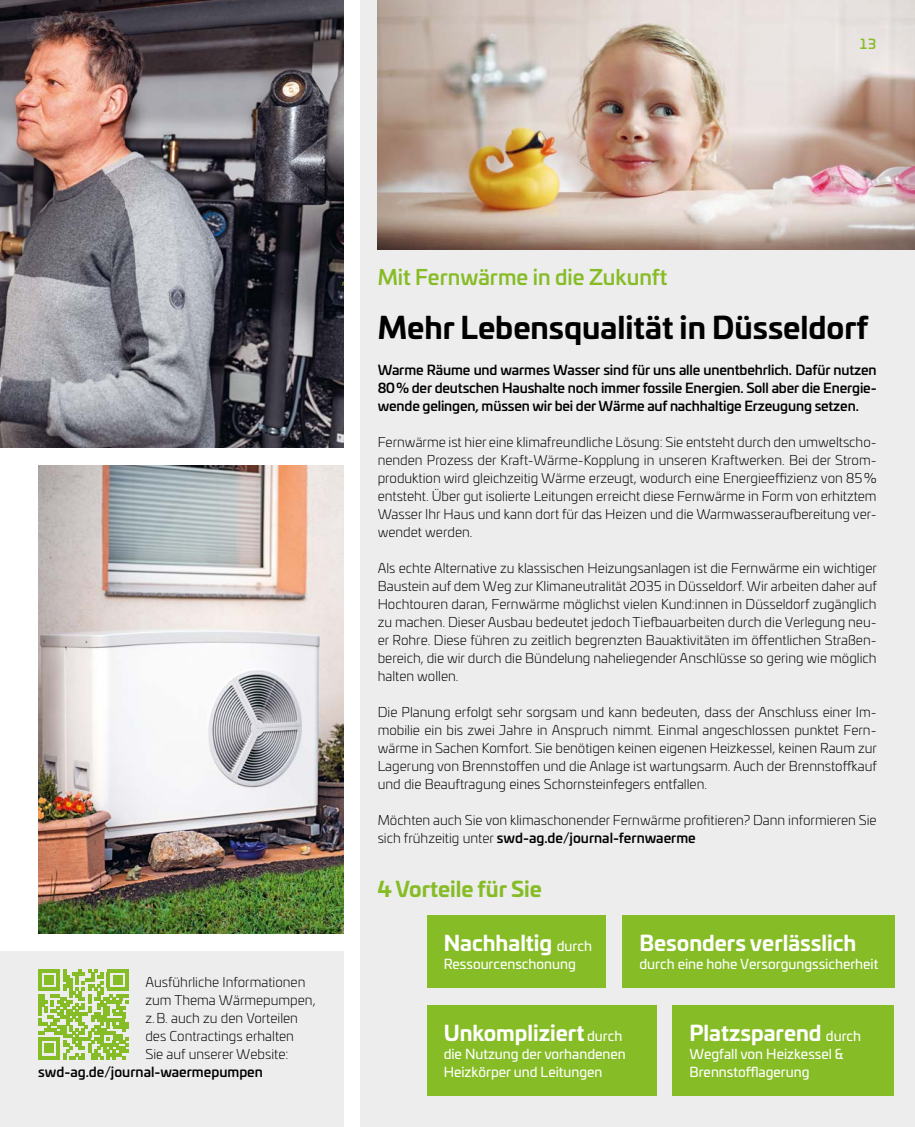
<style>
.page{position:relative;width:915px;height:1127px;background:#fff}
.page>*{position:absolute;margin:0;border:0;box-sizing:border-box;transform-origin:0 0}
.t1{font:700 30px "Univiafor SWD";color:#000}
.t2{font:700 21px "Univiafor SWD";color:#fff}
.t3{font:500 21px "Univiafor SWD";color:#86bc25}
.t4{font:700 21px "Univiafor SWD";color:#86bc25}
.t5{font:300 13.5px/18px "Univiafor SWD";color:#000;text-align:justify}
.t6{font:500 13.5px/18px "Univiafor SWD";letter-spacing:-.01em;color:#000;text-align:justify}
.t7{font:13.5px/18px "Univiafor SWD";color:#fff}
.t8{font:500 13.5px "Univiafor SWD";color:#86bc25}
.s1{font-weight:500}
.s2{font-weight:400;font-size:13.5px}
</style>
<div class="page">
<div style="left:0;top:951px;width:343px;height:176px;background:#ededed"></div>
<img style="left:0;top:0;width:343px;height:447px">
<div style="left:360px;top:0;width:554px;height:1127px;background:#ededed"></div>
<img style="left:377px;top:0;width:537px;height:249px">
<div style="left:426px;top:915px;width:179px;height:72px;background:#86bc25"></div>
<div style="left:672px;top:1005px;width:221px;height:90px;background:#86bc25"></div>
<div style="left:426px;top:1005px;width:230px;height:90px;background:#86bc25"></div>
<div style="left:622px;top:915px;width:272px;height:72px;background:#86bc25"></div>
<img style="left:38px;top:465px;width:305px;height:468px">
<svg style="left:38px;top:969px;width:90px;height:90px"></svg>
<hr style="left:38px;top:1056px;width:22px;height:3px;background:#86bc25">
<div style="left:44px;top:1044px;width:10px;height:9px;background:#86bc25"></div>
<p class="t8" style="left:858px;top:34px;width:19px">13</p>
<p class="t5" style="left:145px;top:972px;width:172px;text-align:left">Ausführliche Informationen zum Thema Wärmepumpen, z.B. auch zu den Vorteilen des Contractings erhalten<br>Sie auf unserer Website:</p>
<p class="t6" style="left:38px;top:1062px;width:226px">swd-ag.de/journal-waermepumpen</p>
<h2 class="t3" style="left:377px;top:261px;width:291px">Mit Fernwärme in die Zukunft</h2>
<h1 class="t1" style="left:377px;top:304px;width:492px">Mehr Lebensqualität in Düsseldorf</h1>
<p class="t6" style="left:377px;top:360px;width:500px">Warme Räume und warmes Wasser sind für uns alle unentbehrlich. Dafür nutzen 80% der deutschen Haushalte noch immer fossile Energien. Soll aber die Energie&shy;wende gelingen, müssen wir bei der Wärme auf nachhaltige Erzeugung setzen.</p>
<p class="t5" style="left:377px;top:432px;width:500px">Fernwärme ist hier eine klimafreundliche Lösung: Sie entsteht durch den umweltscho&shy;nenden Prozess der Kraft-Wärme-Kopplung in unseren Kraftwerken. Bei der Strom&shy;produktion wird gleichzeitig Wärme erzeugt, wodurch eine Energieeffizienz von 85% entsteht. Über gut isolierte Leitungen erreicht diese Fernwärme in Form von erhitztem Wasser Ihr Haus und kann dort für das Heizen und die Warmwasseraufbereitung ver&shy;wendet werden.</p>
<p class="t5" style="left:377px;top:558px;width:500px">Als echte Alternative zu klassischen Heizungsanlagen ist die Fernwärme ein wichtiger Baustein auf dem Weg zur Klimaneutralität 2035 in Düsseldorf. Wir arbeiten daher auf Hochtouren daran, Fernwärme möglichst vielen Kund:innen in Düsseldorf zugänglich zu machen. Dieser Ausbau bedeutet jedoch Tiefbauarbeiten durch die Verlegung neu&shy;er Rohre. Diese führen zu zeitlich begrenzten Bauaktivitäten im öffentlichen Straßen&shy;bereich, die wir durch die Bündelung naheliegender Anschlüsse so gering wie möglich halten wollen.</p>
<p class="t5" style="left:377px;top:702px;width:500px">Die Planung erfolgt sehr sorgsam und kann bedeuten, dass der Anschluss einer Im&shy;mobilie ein bis zwei Jahre in Anspruch nimmt. Einmal angeschlossen punktet Fern&shy;wärme in Sachen Komfort. Sie benötigen keinen eigenen Heizkessel, keinen Raum zur Lagerung von Brennstoffen und die Anlage ist wartungsarm. Auch der Brennstoffkauf und die Beauftragung eines Schornsteinfegers entfallen.</p>
<p class="t5" style="left:377px;top:810px;width:500px">Möchten auch Sie von klimaschonender Fernwärme profitieren? Dann informieren Sie sich frühzeitig unter <span class="s1">swd-ag.de/journal-fernwaerme</span></p>
<h2 class="t4" style="left:377px;top:872px;width:166px">4 Vorteile für Sie</h2>
<h2 class="t2" style="left:443px;top:926px;width:150px">Nachhaltig <span class="s2">durch</span></h2>
<p class="t7" style="left:443px;top:954px;width:134px">Ressourcenschonung</p>
<h2 class="t2" style="left:639px;top:926px;width:218px">Besonders verlässlich</h2>
<p class="t7" style="left:639px;top:954px;width:240px">durch eine hohe Versorgungssicherheit</p>
<h2 class="t2" style="left:443px;top:1016px;width:180px">Unkompliziert <span class="s2">durch</span></h2>
<p class="t7" style="left:443px;top:1044px;width:183px">die Nutzung der vorhandenen<br>Heizkörper und Leitungen</p>
<h2 class="t2" style="left:689px;top:1016px;width:173px">Platzsparend <span class="s2">durch</span></h2>
<p class="t7" style="left:689px;top:1044px;width:156px">Wegfall von Heizkessel &amp;<br>Brennstofflagerung</p>
</div>
